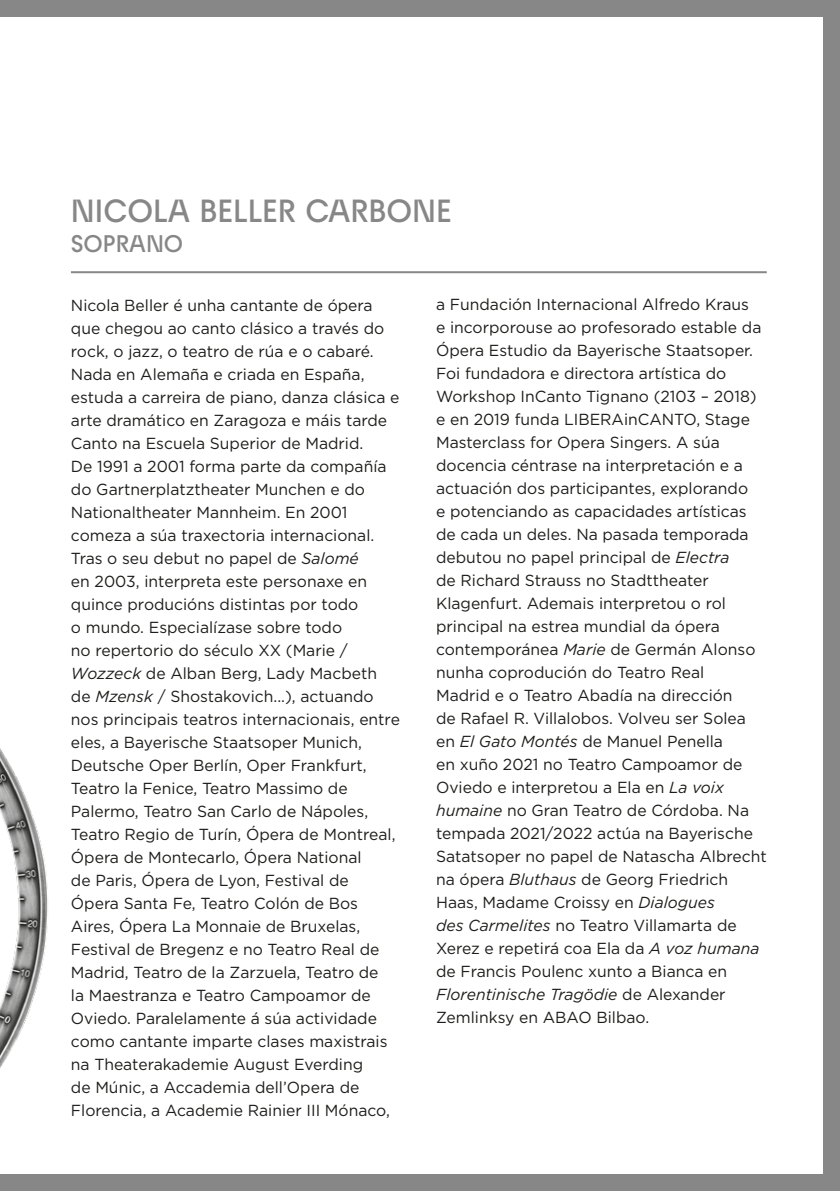
<style>
.page{position:relative;width:840px;height:1191px;background:#fff}
.page>*{position:absolute;margin:0;border:0;box-sizing:border-box;transform-origin:0 0}
.t1{font:600 32px "Raptor V2 Premium";color:#878787}
.t2{font:600 24px "Raptor V2 Premium";color:#878787}
.t3{font:16px/23px "Gotham";color:#1d1d1b}
.s1{font-style:italic}
</style>
<div class="page">
<div style="left:0;top:0;width:839px;height:1191px;background:#878787"></div>
<div style="left:0;top:17px;width:822px;height:1157px;background:#fff"></div>
<img style="left:0;top:748px;width:48px;height:320px">
<hr style="left:71px;top:271px;width:695px;height:2px;background:#878787">
<h1 class="t1" style="left:71px;top:187px;width:382px">NICOLA BELLER CARBONE</h1>
<h2 class="t2" style="left:71px;top:226px;width:114px">SOPRANO</h2>
<p class="t3" style="left:71px;top:293px;width:330px">Nicola Beller é unha cantante de ópera que chegou ao canto clásico a través do rock, o jazz, o teatro de rúa e o cabaré.<br>Nada en Alemaña e criada en España, estuda a carreira de piano, danza clásica e arte dramático en Zaragoza e máis tarde Canto na Escuela Superior de Madrid.<br>De 1991 a 2001 forma parte da compañía do Gartnerplatztheater Munchen e do Nationaltheater Mannheim. En 2001 comeza a súa traxectoria internacional.<br>Tras o seu debut no papel de <span class="s1">Salomé<br></span>en 2003, interpreta este personaxe en quince producións distintas por todo<br>o mundo. Especialízase sobre todo<br>no repertorio do século XX (Marie / <span class="s1">Wozzeck</span> de Alban Berg, Lady Macbeth de <span class="s1">Mzensk</span> / Shostakovich...), actuando nos principais teatros internacionais, entre eles, a Bayerische Staatsoper Munich, Deutsche Oper Berlín, Oper Frankfurt, Teatro la Fenice, Teatro Massimo de Palermo, Teatro San Carlo de Nápoles, Teatro Regio de Turín, Ópera de Montreal, Ópera de Montecarlo, Ópera National<br>de Paris, Ópera de Lyon, Festival de Ópera Santa Fe, Teatro Colón de Bos Aires, Ópera La Monnaie de Bruxelas, Festival de Bregenz e no Teatro Real de Madrid, Teatro de la Zarzuela, Teatro de<br>la Maestranza e Teatro Campoamor de Oviedo. Paralelamente á súa actividade como cantante imparte clases maxistrais na Theaterakademie August Everding<br>de Múnic, a Accademia dell’Opera de Florencia, a Academie Rainier III Mónaco,</p>
<p class="t3" style="left:436px;top:293px;width:332px">a Fundación Internacional Alfredo Kraus<br>e incorporouse ao profesorado estable da Ópera Estudio da Bayerische Staatsoper.<br>Foi fundadora e directora artística do Workshop InCanto Tignano (2103 – 2018) e en 2019 funda LIBERAinCANTO, Stage Masterclass for Opera Singers. A súa docencia céntrase na interpretación e a actuación dos participantes, explorando<br>e potenciando as capacidades artísticas de cada un deles. Na pasada temporada debutou no papel principal de <span class="s1">Electra<br></span>de Richard Strauss no Stadttheater Klagenfurt. Ademais interpretou o rol principal na estrea mundial da ópera contemporánea <span class="s1">Marie</span> de Germán Alonso nunha coprodución do Teatro Real<br>Madrid e o Teatro Abadía na dirección<br>de Rafael R. Villalobos. Volveu ser Solea en <span class="s1">El Gato Montés</span> de Manuel Penella<br>en xuño 2021 no Teatro Campoamor de Oviedo e interpretou a Ela en <span class="s1">La voix humaine</span> no Gran Teatro de Córdoba. Na tempada 2021/2022 actúa na Bayerische Satatsoper no papel de Natascha Albrecht na ópera <span class="s1">Bluthaus</span> de Georg Friedrich Haas, Madame Croissy en <span class="s1">Dialogues<br>des Carmelites</span> no Teatro Villamarta de Xerez e repetirá coa Ela da <span class="s1">A voz humana </span>de Francis Poulenc xunto a Bianca en <span class="s1">Florentinische Tragödie</span> de Alexander Zemlinksy en ABAO Bilbao.</p>
</div>
